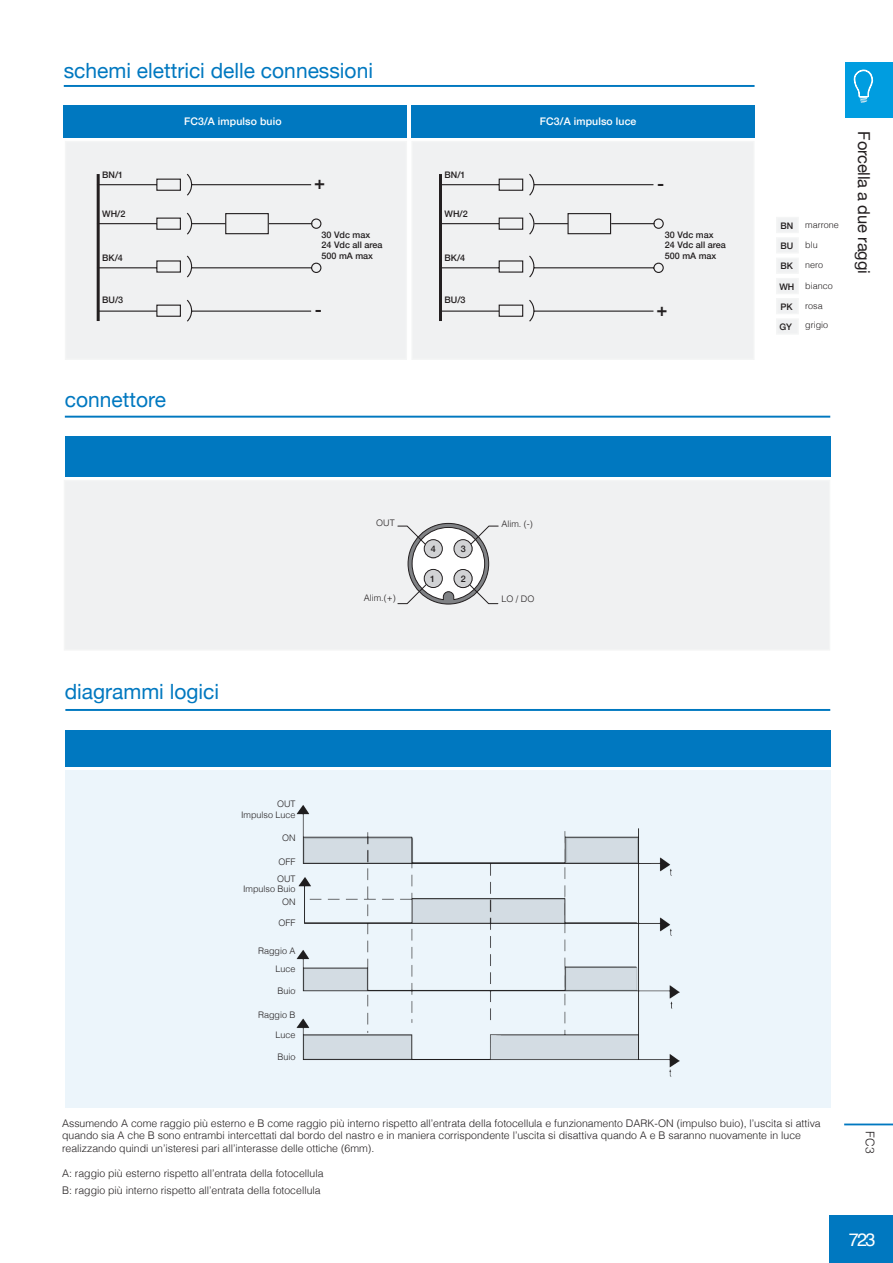
<style>
.page{position:relative;width:893px;height:1263px;background:#fff}
.page>*{position:absolute;margin:0;border:0;box-sizing:border-box;transform-origin:0 0}
.t1{font:21px "Helvetica Neue";color:#0078c0}
.t2{font:500 18.45px "Helvetica Neue";color:#231f20}
.t3{font:18px "Helvetica";color:#fff}
.t4{font:16.5px "Helvetica Neue";letter-spacing:-.01em;color:#231f20}
.t5{font:300 12px "Helvetica";color:#231f20}
.t6{font:700 11.55px "Helvetica";color:#231f20}
.t7{font:300 10.5px/12.6px "Helvetica";color:#231f20}
.t8{font:500 10.5px "Helvetica Neue";letter-spacing:.01em;color:#fff}
.t9{font:300 9px "Helvetica";color:#231f20}
.t10{font:500 9px "Helvetica Neue";color:#231f20}
</style>
<div class="page">
<div style="left:65px;top:141px;width:342px;height:219px;background:#f0f1f2"></div>
<div style="left:411px;top:141px;width:344px;height:219px;background:#f0f1f2"></div>
<div style="left:64px;top:105px;width:343px;height:33px;background:#0078c0"></div>
<div style="left:411px;top:105px;width:344px;height:33px;background:#0078c0"></div>
<hr style="left:64px;top:85px;width:691px;height:2px;background:#0078c0">
<div style="left:65px;top:436px;width:765px;height:41px;background:#0078c0"></div>
<div style="left:64px;top:480px;width:766px;height:171px;background:#f0f1f2"></div>
<div style="left:65px;top:730px;width:765px;height:36px;background:#0078c0"></div>
<div style="left:65px;top:770px;width:765px;height:338px;background:#ecf5fb"></div>
<hr style="left:65px;top:416px;width:765px;height:2px;background:#0078c0">
<hr style="left:65px;top:709px;width:765px;height:2px;background:#0078c0">
<svg style="left:397px;top:526px;width:102px;height:78px"></svg>
<svg style="left:424px;top:540px;width:20px;height:19px"></svg>
<svg style="left:450px;top:538px;width:22px;height:23px"></svg>
<svg style="left:424px;top:568px;width:20px;height:21px"></svg>
<div style="left:424px;top:540px;width:18px;height:18px;background:#d1d2d4;border-radius:50%"></div>
<div style="left:424px;top:539px;width:19px;height:19px;border:1px solid #231f20;border-radius:50%"></div>
<div style="left:454px;top:540px;width:18px;height:18px;background:#d1d2d4;border-radius:50%"></div>
<div style="left:454px;top:539px;width:18px;height:19px;border:1px solid #231f20;border-radius:50%"></div>
<div style="left:424px;top:569px;width:18px;height:18px;background:#d1d2d4;border-radius:50%"></div>
<div style="left:424px;top:569px;width:19px;height:19px;border:1px solid #231f20;border-radius:50%"></div>
<div style="left:454px;top:569px;width:18px;height:19px;background:#d1d2d4;border-radius:50%"></div>
<div style="left:454px;top:569px;width:18px;height:19px;border:1px solid #231f20;border-radius:50%"></div>
<svg style="left:96px;top:173px;width:226px;height:149px"></svg>
<hr style="left:192px;top:223px;width:34px;height:1px;background:#231f20">
<hr style="left:269px;top:223px;width:43px;height:1px;background:#231f20">
<svg style="left:439px;top:174px;width:225px;height:148px"></svg>
<hr style="left:534px;top:223px;width:34px;height:1px;background:#231f20">
<hr style="left:611px;top:223px;width:44px;height:1px;background:#231f20">
<img style="left:296px;top:805px;width:383px;height:271px">
<div style="left:776px;top:278px;width:23px;height:16px;background:#f0f1f2"></div>
<div style="left:776px;top:258px;width:23px;height:16px;background:#f0f1f2"></div>
<div style="left:776px;top:237px;width:23px;height:16px;background:#f0f1f2"></div>
<div style="left:776px;top:217px;width:23px;height:16px;background:#f0f1f2"></div>
<div style="left:776px;top:318px;width:23px;height:17px;background:#f0f1f2"></div>
<div style="left:776px;top:298px;width:23px;height:16px;background:#f0f1f2"></div>
<div style="left:829px;top:1214px;width:64px;height:49px;background:#0078c0"></div>
<hr style="left:844px;top:1123px;width:49px;height:2px;background:#0078c0">
<div style="left:845px;top:62px;width:48px;height:56px;background:#009de0"></div>
<svg style="left:854px;top:69px;width:19px;height:34px"></svg>
<p class="t1" style="left:64px;top:56px;width:311px">schemi elettrici delle connessioni</p>
<p class="t8" style="left:184px;top:112px;width:99px">FC3/A impulso buio</p>
<p class="t8" style="left:540px;top:112px;width:98px">FC3/A impulso luce</p>
<p class="t10" style="left:102px;top:167px;width:23px">BN/1</p>
<p class="t10" style="left:445px;top:167px;width:23px">BN/1</p>
<p class="t2" style="left:314px;top:168px;width:13px">+</p>
<p class="t10" style="left:102px;top:207px;width:25px">WH/2</p>
<p class="t10" style="left:445px;top:207px;width:25px">WH/2</p>
<p class="t10" style="left:102px;top:250px;width:22px">BK/4</p>
<p class="t10" style="left:102px;top:293px;width:23px">BU/3</p>
<p class="t10" style="left:321px;top:227px;width:50px">30 Vdc max</p>
<p class="t10" style="left:321px;top:238px;width:62px">24 Vdc all area</p>
<p class="t10" style="left:321px;top:249px;width:53px">500 mA max</p>
<p class="t10" style="left:445px;top:250px;width:22px">BK/4</p>
<p class="t10" style="left:445px;top:293px;width:23px">BU/3</p>
<p class="t2" style="left:315px;top:295px;width:9px">-</p>
<p class="t2" style="left:657px;top:168px;width:9px">-</p>
<p class="t10" style="left:665px;top:227px;width:50px">30 Vdc max</p>
<p class="t10" style="left:665px;top:238px;width:62px">24 Vdc all area</p>
<p class="t10" style="left:665px;top:249px;width:53px">500 mA max</p>
<p class="t2" style="left:657px;top:294px;width:13px">+</p>
<p class="t1" style="left:65px;top:384px;width:103px">connettore</p>
<p class="t10" style="left:780px;top:218px;width:14px">BN</p>
<p class="t9" style="left:805px;top:217px;width:35px">marrone</p>
<p class="t10" style="left:780px;top:239px;width:14px">BU</p>
<p class="t9" style="left:805px;top:237px;width:14px">blu</p>
<p class="t10" style="left:780px;top:259px;width:14px">BK</p>
<p class="t9" style="left:805px;top:258px;width:20px">nero</p>
<p class="t4" style="left:876px;top:131px;width:144px;rotate:90deg">Forcella a due raggi</p>
<p class="t10" style="left:779px;top:279px;width:16px">WH</p>
<p class="t9" style="left:805px;top:278px;width:29px">bianco</p>
<p class="t10" style="left:780px;top:299px;width:14px">PK</p>
<p class="t9" style="left:805px;top:298px;width:19px">rosa</p>
<p class="t10" style="left:779px;top:320px;width:14px">GY</p>
<p class="t9" style="left:805px;top:317px;width:24px">grigio</p>
<p class="t1" style="left:65px;top:677px;width:156px">diagrammi logici</p>
<p class="t9" style="left:376px;top:515px;width:20px">OUT</p>
<p class="t9" style="left:364px;top:590px;width:33px">Alim.(+)</p>
<p class="t6" style="left:430px;top:539px;width:8px">4</p>
<p class="t6" style="left:461px;top:539px;width:8px">3</p>
<p class="t6" style="left:431px;top:569px;width:8px">1</p>
<p class="t6" style="left:461px;top:569px;width:8px">2</p>
<p class="t10" style="left:431px;top:542px;width:7px">4</p>
<p class="t10" style="left:461px;top:542px;width:7px">3</p>
<p class="t10" style="left:430px;top:571px;width:7px">1</p>
<p class="t9" style="left:501px;top:516px;width:33px">Alim. (-)</p>
<p class="t9" style="left:501px;top:592px;width:35px">LO / DO</p>
<p class="t9" style="left:277px;top:796px;width:20px">OUT</p>
<p class="t9" style="left:241px;top:807px;width:56px">Impulso Luce</p>
<p class="t9" style="left:282px;top:830px;width:15px">ON</p>
<p class="t9" style="left:279px;top:854px;width:19px">OFF</p>
<p class="t9" style="left:277px;top:871px;width:20px">OUT</p>
<p class="t9" style="left:243px;top:881px;width:54px">Impulso Buio</p>
<p class="t9" style="left:282px;top:894px;width:15px">ON</p>
<p class="t9" style="left:279px;top:915px;width:19px">OFF</p>
<p class="t9" style="left:258px;top:943px;width:39px">Raggio A</p>
<p class="t9" style="left:275px;top:961px;width:22px">Luce</p>
<p class="t9" style="left:278px;top:983px;width:20px">Buio</p>
<p class="t9" style="left:258px;top:1007px;width:39px">Raggio B</p>
<p class="t9" style="left:275px;top:1027px;width:22px">Luce</p>
<p class="t9" style="left:278px;top:1049px;width:20px">Buio</p>
<p class="t7" style="left:62px;top:1116px;width:760px">Assumendo A come raggio più esterno e B come raggio più interno rispetto all’entrata della fotocellula e funzionamento DARK-ON (impulso buio), l’uscita si attiva quando sia A che B sono entrambi intercettati dal bordo del nastro e in maniera corrispondente l’uscita si disattiva quando A e B saranno nuovamente in luce realizzando quindi un’isteresi pari all’interasse delle ottiche (6mm).</p>
<p class="t7" style="left:62px;top:1166px;width:263px">A: raggio più esterno rispetto all’entrata della fotocellula</p>
<p class="t7" style="left:62px;top:1183px;width:260px">B: raggio più interno rispetto all’entrata della fotocellula</p>
<p class="t5" style="left:880px;top:1131px;width:24px;rotate:90deg">FC3</p>
<h3 class="t3" style="left:849px;top:1225px;width:28px">723</h3>
</div>
